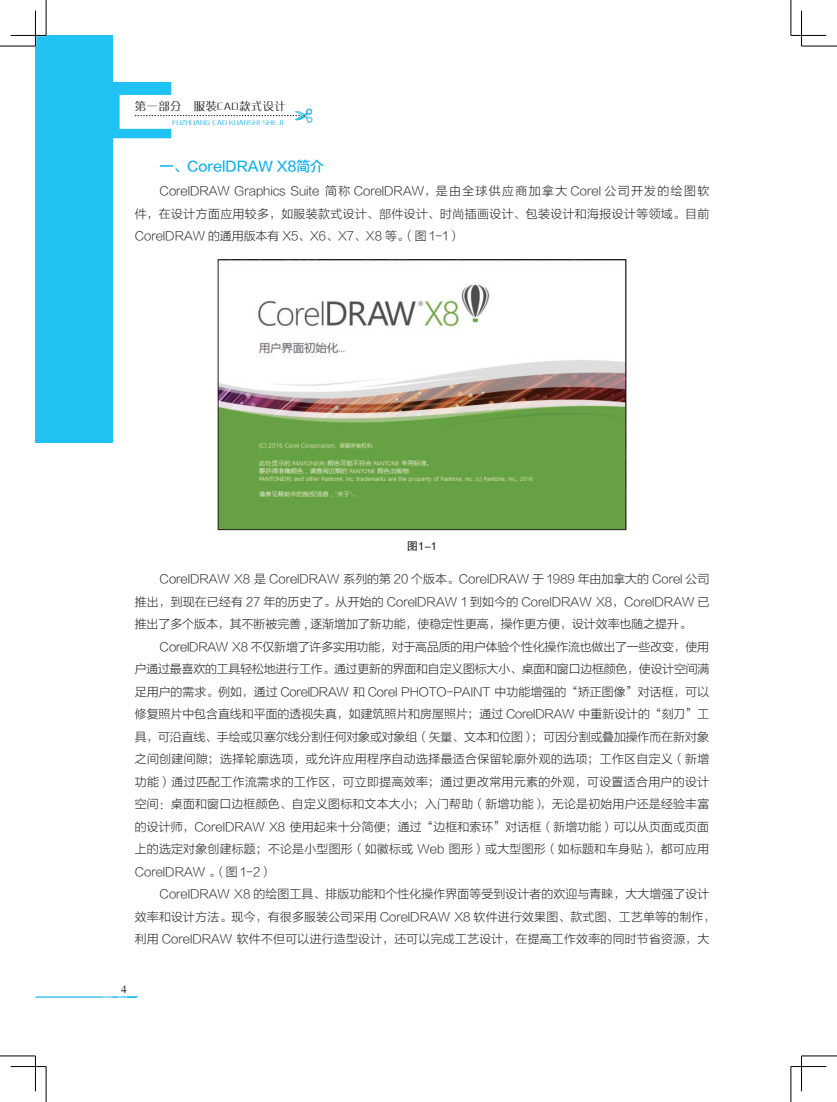
<style>
.page{position:relative;width:837px;height:1102px;background:#fff}
.page>*{position:absolute;margin:0;border:0;box-sizing:border-box;transform-origin:0 0}
.t1{font:13.75px "FZLTZHUNHJW GB1 0";color:#00aeef}
.t2{font:11.88px/22.5px "FZLTXHJW GB1 0";letter-spacing:.01em;color:#231f20;text-align:justify}
.t3{font:11.25px "FZZQJW GB1 0";letter-spacing:.05em;color:#231f20}
.t4{font:11.25px "FZHTK GBK1 0";color:#231f20}
.t5{font:11.25px "Times";color:#231f20}
.t6{font:7.5px "FZZQJW GB1 0";letter-spacing:.05em;color:#00aeef}
</style>
<div class="page">
<svg style="left:35px;top:996px;width:103px;height:2px"></svg>
<div style="left:35px;top:36px;width:78px;height:407px;background:#1fc2f3"></div>
<svg style="left:113px;top:82px;width:199px;height:56px"></svg>
<img style="left:220px;top:284px;width:404px;height:244px">
<div style="left:218px;top:260px;width:408px;height:270px;border:1px solid #231f20"></div>
<hr style="left:0;top:46px;width:35px;height:1px;background:#000">
<hr style="left:801px;top:46px;width:35px;height:1px;background:#000">
<hr style="left:0;top:1056px;width:35px;height:1px;background:#000">
<hr style="left:801px;top:1056px;width:35px;height:1px;background:#000">
<hr style="left:46px;top:0;width:1px;height:35px;background:#000">
<hr style="left:46px;top:1067px;width:1px;height:35px;background:#000">
<hr style="left:790px;top:0;width:1px;height:35px;background:#000">
<hr style="left:790px;top:1067px;width:1px;height:35px;background:#000">
<hr style="left:11px;top:35px;width:35px;height:1px;background:#000">
<hr style="left:790px;top:35px;width:36px;height:1px;background:#000">
<hr style="left:11px;top:1066px;width:35px;height:1px;background:#000">
<hr style="left:790px;top:1066px;width:36px;height:1px;background:#000">
<hr style="left:35px;top:11px;width:1px;height:35px;background:#000">
<hr style="left:35px;top:1056px;width:1px;height:35px;background:#000">
<hr style="left:801px;top:11px;width:1px;height:35px;background:#000">
<hr style="left:801px;top:1056px;width:1px;height:35px;background:#000">
<p class="t3" style="left:135px;top:100px;width:152px">第一部分　服装CAD款式设计</p>
<p class="t6" style="left:172px;top:118px;width:112px">FUZHUANG CAD KUANSHI SHEJI</p>
<p class="t1" style="left:160px;top:159px;width:166px">一、CorelDRAW X8简介</p>
<p class="t2" style="left:135px;top:180px;width:576px;text-indent:25px">CorelDRAW Graphics Suite 简称 CorelDRAW，是由全球供应商加拿大 Corel 公司开发的绘图软件，在设计方面应用较多，如服装款式设计、部件设计、时尚插画设计、包装设计和海报设计等领域。目前CorelDRAW 的通用版本有 X5、X6、X7、X8 等。（图 1-1）</p>
<p class="t4" style="left:407px;top:539px;width:32px">图1-1</p>
<p class="t2" style="left:135px;top:568px;width:576px;text-indent:25px">CorelDRAW X8 是 CorelDRAW 系列的第 20 个版本。CorelDRAW 于 1989 年由加拿大的 Corel 公司推出，到现在已经有 27 年的历史了。从开始的 CorelDRAW 1 到如今的 CorelDRAW X8，CorelDRAW 已推出了多个版本，其不断被完善 , 逐渐增加了新功能，使稳定性更高，操作更方便，设计效率也随之提升。</p>
<p class="t2" style="left:135px;top:636px;width:576px;text-indent:25px">CorelDRAW X8 不仅新增了许多实用功能，对于高品质的用户体验个性化操作流也做出了一些改变，使用户通过最喜欢的工具轻松地进行工作。通过更新的界面和自定义图标大小、桌面和窗口边框颜色，使设计空间满足用户的需求。例如，通过 CorelDRAW 和 Corel PHOTO-PAINT 中功能增强的“矫正图像”对话框，可以修复照片中包含直线和平面的透视失真，如建筑照片和房屋照片；通过 CorelDRAW 中重新设计的“刻刀”工具，可沿直线、手绘或贝塞尔线分割任何对象或对象组（矢量、文本和位图）；可因分割或叠加操作而在新对象之间创建间隙；选择轮廓选项，或允许应用程序自动选择最适合保留轮廓外观的选项；工作区自定义（新增功能）通过匹配工作流需求的工作区，可立即提高效率；通过更改常用元素的外观，可设置适合用户的设计空间：桌面和窗口边框颜色、自定义图标和文本大小；入门帮助（新增功能），无论是初始用户还是经验丰富的设计师，CorelDRAW X8 使用起来十分简便；通过“边框和索环”对话框（新增功能）可以从页面或页面上的选定对象创建标题；不论是小型图形（如徽标或 Web 图形）或大型图形（如标题和车身贴），都可应用CorelDRAW 。（图 1-2）</p>
<p class="t2" style="left:135px;top:883px;width:582px;text-align:left;text-indent:25px">CorelDRAW X8 的绘图工具、排版功能和个性化操作界面等受到设计者的欢迎与青睐，大大增强了设计效率和设计方法。现今，有很多服装公司采用 CorelDRAW X8 软件进行效果图、款式图、工艺单等的制作，利用 CorelDRAW 软件不但可以进行造型设计，还可以完成工艺设计，在提高工作效率的同时节省资源，大</p>
<p class="t5" style="left:121px;top:983px;width:7px">4</p>
</div>
